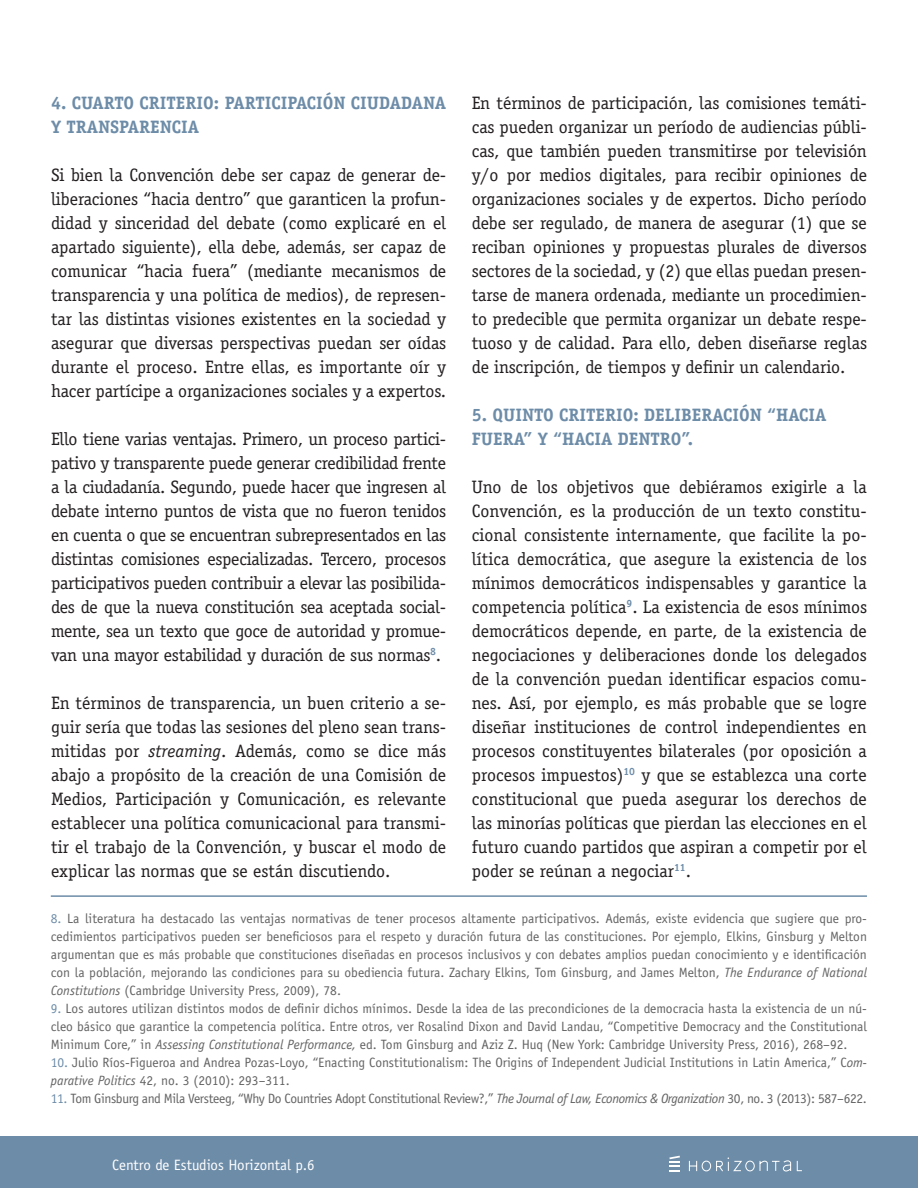
<style>
.page{position:relative;width:918px;height:1188px;background:#fff}
.page>*{position:absolute;margin:0;border:0;box-sizing:border-box;transform-origin:0 0}
.t1{font:18px/24px "Officina Serif Std";letter-spacing:-.005em;color:#231f20;text-align:justify}
.t2{font:700 18px/24px "Officina Serif Std";color:#6d8ca8}
.t3{font:15px "Officina Sans Std";color:#fff}
.t4{font:13.5px/18px "Officina Sans Std";color:#636363;text-align:justify}
.t5{font:13.5px "Officina Sans Std";letter-spacing:-.025em;color:#636363}
.s1{font-style:italic}
.s2{color:#6d8ca8}
</style>
<div class="page">
<div style="left:0;top:1136px;width:918px;height:52px;background:#6d8ca8"></div>
<svg style="left:669px;top:1156px;width:11px;height:16px"></svg>
<svg style="left:688px;top:1157px;width:114px;height:15px"></svg>
<hr style="left:51px;top:895px;width:816px;height:2px;background:#6d8ca8">
<p class="t2" style="left:51px;top:90px;width:397px">4. CUARTO CRITERIO: PARTICIPACIÓN CIUDADANA<br>Y TRANSPARENCIA</p>
<p class="t1" style="left:51px;top:163px;width:397px">Si bien la Convención debe ser capaz de generar de&shy;liberaciones “hacia dentro” que garanticen la profun&shy;didad y sinceridad del debate (como explicaré en el apartado siguiente), ella debe, además, ser capaz de comunicar “hacia fuera” (mediante mecanismos de transparencia y una política de medios), de represen&shy;tar las distintas visiones existentes en la sociedad y asegurar que diversas perspectivas puedan ser oídas durante el proceso. Entre ellas, es importante oír y hacer partícipe a organizaciones sociales y a expertos.</p>
<p class="t1" style="left:51px;top:427px;width:397px">Ello tiene varias ventajas. Primero, un proceso partici&shy;pativo y transparente puede generar credibilidad frente a la ciudadanía. Segundo, puede hacer que ingresen al debate interno puntos de vista que no fueron tenidos en cuenta o que se encuentran subrepresentados en las distintas comisiones especializadas. Tercero, procesos participativos pueden contribuir a elevar las posibilida&shy;des de que la nueva constitución sea aceptada social&shy;mente, sea un texto que goce de autoridad y promue&shy;van una mayor estabilidad y duración de sus normas<sup>8</sup>.</p>
<p class="t1" style="left:51px;top:691px;width:397px">En términos de transparencia, un buen criterio a se&shy;guir sería que todas las sesiones del pleno sean trans&shy;mitidas por <span class="s1">streaming</span>. Además, como se dice más abajo a propósito de la creación de una Comisión de Medios, Participación y Comunicación, es relevante establecer una política comunicacional para transmi&shy;tir el trabajo de la Convención, y buscar el modo de explicar las normas que se están discutiendo.</p>
<p class="t1" style="left:472px;top:91px;width:397px">En términos de participación, las comisiones temáti&shy;cas pueden organizar un período de audiencias públi&shy;cas, que también pueden transmitirse por televisión y/o por medios digitales, para recibir opiniones de organizaciones sociales y de expertos. Dicho período debe ser regulado, de manera de asegurar (1) que se reciban opiniones y propuestas plurales de diversos sectores de la sociedad, y (2) que ellas puedan presen&shy;tarse de manera ordenada, mediante un procedimien&shy;to predecible que permita organizar un debate respe&shy;tuoso y de calidad. Para ello, deben diseñarse reglas de inscripción, de tiempos y definir un calendario.</p>
<p class="t2" style="left:472px;top:403px;width:356px">5. QUINTO CRITERIO: DELIBERACIÓN “HACIA</p>
<p class="t2" style="left:472px;top:427px;width:223px">FUERA” Y “HACIA DENTRO”.</p>
<p class="t1" style="left:472px;top:475px;width:397px">Uno de los objetivos que debiéramos exigirle a la Convención, es la producción de un texto constitu&shy;cional consistente internamente, que facilite la po&shy;lítica democrática, que asegure la existencia de los mínimos democráticos indispensables y garantice la competencia política<sup>9</sup>. La existencia de esos mínimos democráticos depende, en parte, de la existencia de negociaciones y deliberaciones donde los delegados de la convención puedan identificar espacios comu&shy;nes. Así, por ejemplo, es más probable que se logre diseñar instituciones de control independientes en procesos constituyentes bilaterales (por oposición a procesos impuestos)<sup>10</sup> y que se establezca una corte constitucional que pueda asegurar los derechos de las minorías políticas que pierdan las elecciones en el futuro cuando partidos que aspiran a competir por el poder se reúnan a negociar<sup>11</sup>.</p>
<p class="t4" style="left:51px;top:909px;width:818px"><span class="s2">8.</span> La literatura ha destacado las ventajas normativas de tener procesos altamente participativos. Además, existe evidencia que sugiere que pro&shy;cedimientos participativos pueden ser beneficiosos para el respeto y duración futura de las constituciones. Por ejemplo, Elkins, Ginsburg y Melton argumentan que es más probable que constituciones diseñadas en procesos inclusivos y con debates amplios puedan conocimiento y e identificación con la población, mejorando las condiciones para su obediencia futura. Zachary Elkins, Tom Ginsburg, and James Melton, <span class="s1">The Endurance of National Constitutions</span> (Cambridge University Press, 2009), 78.</p>
<p class="t4" style="left:51px;top:999px;width:818px"><span class="s2">9.</span> Los autores utilizan distintos modos de definir dichos mínimos. Desde la idea de las precondiciones de la democracia hasta la existencia de un nú&shy;cleo básico que garantice la competencia política. Entre otros, ver Rosalind Dixon and David Landau, “Competitive Democracy and the Constitutional Minimum Core,” in <span class="s1">Assessing Constitutional Performance,</span> ed. Tom Ginsburg and Aziz Z. Huq (New York: Cambridge University Press, 2016), 268–92.</p>
<p class="t4" style="left:51px;top:1053px;width:818px"><span class="s2">10.</span> Julio Ríos-Figueroa and Andrea Pozas-Loyo, “Enacting Constitutionalism: The Origins of Independent Judicial Institutions in Latin America,” C<span class="s1">om&shy;parative Politics</span> 42, no. 3 (2010): 293–311.</p>
<p class="t5" style="left:51px;top:1090px;width:818px"><span class="s2">11.</span> Tom Ginsburg and Mila Versteeg, “Why Do Countries Adopt Constitutional Review?,” <span class="s1">The Journal of Law, Economics &amp; Organization</span> 30, no. 3 (2013): 587–622.</p>
<p class="t3" style="left:112px;top:1156px;width:204px">Centro de Estudios Horizontal p.6</p>
</div>
